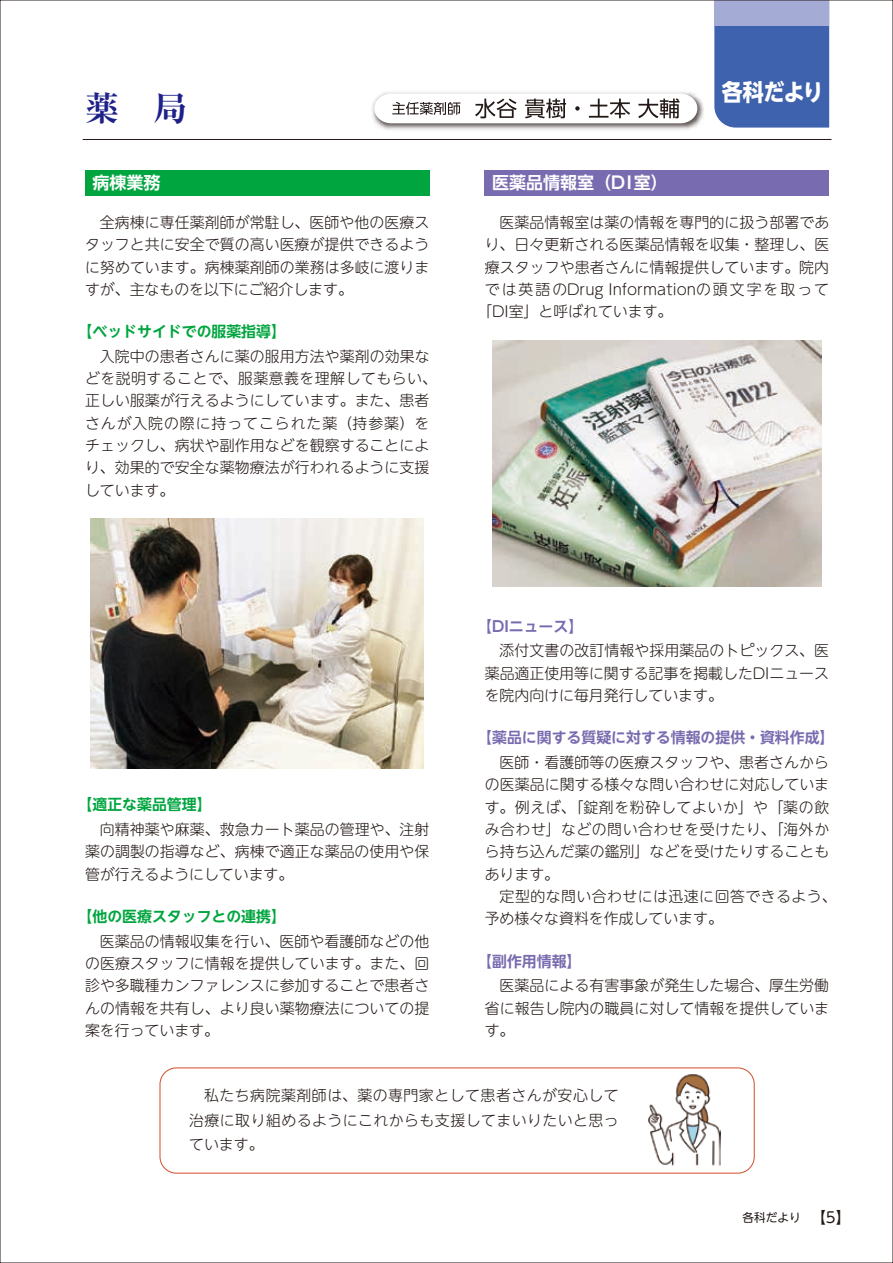
<style>
.page{position:relative;width:893px;height:1263px;background:#fff}
.page>*{position:absolute;margin:0;border:0;box-sizing:border-box;transform-origin:0 0}
.t1{font:700 expanded 34.05px "Ryumin Pro";color:#1e2188}
.t2{font:700 23.4px "UD Shin Go NT Pro";letter-spacing:-.025em;color:#fff;scale:.9 1}
.t3{font:700 16.95px "UD Shin Go NT Pro De";color:#fff}
.t4{font:300 14.85px/22.4px "UD Shin M Go Pro";letter-spacing:.005em;color:#231916;text-align:justify}
.t5{font:700 14.85px "UD Shin Go NT Pro De";color:#796baf}
.t6{font:700 14.85px "UD Shin Go NT Pro De";color:#00a53f}
.t7{font:14.85px "UD Shin M Go Pro";color:#231916}
.t8{font:11.7px "UD Shin M Go Pro";color:#231916}
</style>
<div class="page">
<div style="left:85px;top:170px;width:344px;height:26px;background:#00a53f"></div>
<div style="left:485px;top:170px;width:344px;height:26px;background:#796baf"></div>
<svg style="left:159px;top:1067px;width:596px;height:107px"></svg>
<img style="left:649px;top:1072px;width:72px;height:96px">
<div style="left:714px;top:26px;width:115px;height:102px;background:#3e62ad"></div>
<div style="left:714px;top:0;width:115px;height:26px;background:#a4acd6"></div>
<hr style="left:83px;top:139px;width:748px;height:1px;background:#231916">
<img style="left:372px;top:92px;width:332px;height:38px">
<svg style="left:374px;top:94px;width:323px;height:29px"></svg>
<img style="left:91px;top:519px;width:333px;height:249px">
<img style="left:492px;top:340px;width:329px;height:247px">
<h1 class="t1" style="left:85px;top:82px;width:104px">薬　局</h1>
<p class="t3" style="left:92px;top:169px;width:70px">病棟業務</p>
<p class="t4" style="left:85px;top:210px;width:346px">　全病棟に専任薬剤師が常駐し、医師や他の医療スタッフと共に安全で質の高い医療が提供できるように努めています。病棟薬剤師の業務は多岐に渡りますが、主なものを以下にご紹介します。</p>
<p class="t6" style="left:78px;top:320px;width:210px">【ベッドサイドでの服薬指導【</p>
<p class="t4" style="left:85px;top:344px;width:353px;text-align:left">　入院中の患者さんに薬の服用方法や薬剤の効果などを説明することで、服薬意義を理解してもらい、正しい服薬が行えるようにしています。また、患者さんが入院の際に持ってこられた薬（持参薬）をチェックし、病状や副作用などを観察することにより、効果的で安全な薬物療法が行われるように支援しています。</p>
<p class="t6" style="left:78px;top:793px;width:135px">【適正な薬品管理【</p>
<p class="t4" style="left:85px;top:817px;width:346px">　向精神薬や麻薬、救急カート薬品の管理や、注射薬の調製の指導など、病棟で適正な薬品の使用や保管が行えるようにしています。</p>
<p class="t6" style="left:78px;top:904px;width:210px">【他の医療スタッフとの連携【</p>
<p class="t4" style="left:85px;top:929px;width:346px">　医薬品の情報収集を行い、医師や看護師などの他の医療スタッフに情報を提供しています。また、回診や多職種カンファレンスに参加することで患者さんの情報を共有し、より良い薬物療法についての提案を行っています。</p>
<h2 class="t2" style="left:722px;top:73px;width:115px">各科だより</h2>
<p class="t3" style="left:492px;top:169px;width:177px">医薬品情報室（DI室(</p>
<p class="t4" style="left:485px;top:210px;width:346px">　医薬品情報室は薬の情報を専門的に扱う部署であ</p>
<p class="t4" style="left:485px;top:233px;width:346px">り、日々更新される医薬品情報を収集・整理し、医</p>
<p class="t4" style="left:485px;top:255px;width:346px">療スタッフや患者さんに情報提供しています。院内</p>
<p class="t4" style="left:485px;top:277px;width:346px">では英語のDrug Informationの頭文字を取って</p>
<p class="t4" style="left:477px;top:300px;width:197px">「DI室」と呼ばれています。</p>
<p class="t5" style="left:477px;top:614px;width:107px">【DIニュース【</p>
<p class="t4" style="left:485px;top:639px;width:346px">　添付文書の改訂情報や採用薬品のトピックス、医薬品適正使用等に関する記事を掲載したDIニュースを院内向けに毎月発行しています。</p>
<p class="t5" style="left:477px;top:726px;width:359px">【薬品に関する質疑に対する情報の提供・資料作成【</p>
<p class="t4" style="left:485px;top:750px;width:353px;text-align:left">　医師・看護師等の医療スタッフや、患者さんからの医薬品に関する様々な問い合わせに対応しています。例えば、「錠剤を粉砕してよいか」や「薬の飲み合わせ」などの問い合わせを受けたり、「海外から持ち込んだ薬の鑑別」などを受けたりすることもあります。<br>　定型的な問い合わせには迅速に回答できるよう、予め様々な資料を作成しています。</p>
<p class="t5" style="left:477px;top:949px;width:106px">【副作用情報【</p>
<p class="t4" style="left:485px;top:973px;width:346px">　医薬品による有害事象が発生した場合、厚生労働省に報告し院内の職員に対して情報を提供しています。</p>
<p class="t4" style="left:189px;top:1082px;width:431px;line-height:24.5px">　私たち病院薬剤師は、薬の専門家として患者さんが安心して治療に取り組めるようにこれからも支援してまいりたいと思っています。</p>
<p class="t8" style="left:742px;top:1208px;width:60px">各科だより</p>
<p class="t7" style="left:811px;top:1205px;width:41px">】5【</p>
</div>
